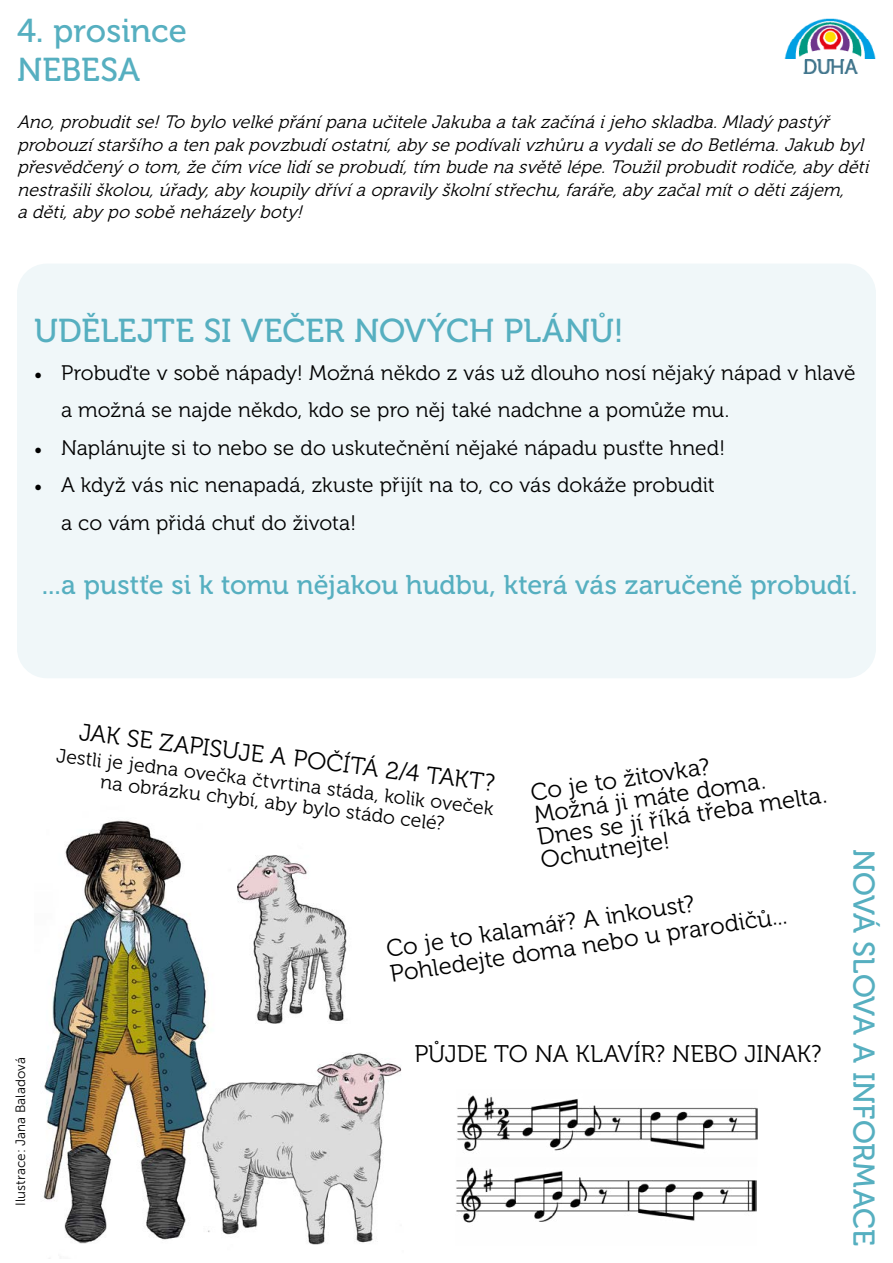
<style>
.page{position:relative;width:893px;height:1263px;background:#fff}
.page>*{position:absolute;margin:0;border:0;box-sizing:border-box;transform-origin:0 0}
.t1{font:33px/39.6px "Museo 500";color:#56afc0}
.t2{font:30px "Museo 500";letter-spacing:-.005em;color:#56afc0}
.t3{font:27px "Museo 500";color:#56afc0}
.t4{font:24px/22.4px "Museo 300";letter-spacing:-.005em;color:#000}
.t5{font:21px/37.5px "Museo 300";color:#000}
.t6{font:19.5px/21px "Museo 300";color:#000;text-align:center}
.t7{font:italic 18px/22.5px "Museo 300";color:#000}
.t8{font:13.5px "Museo Sans 300";color:#000}
.s1{font-family:"Minion Pro"}
</style>
<div class="page">
<div style="left:17px;top:264px;width:859px;height:414px;background:#f0f7f9;border-radius:30px"></div>
<img style="left:784px;top:19px;width:92px;height:55px">
<img style="left:237px;top:855px;width:110px;height:169px">
<img style="left:225px;top:1053px;width:177px;height:192px">
<img style="left:43px;top:820px;width:182px;height:439px">
<img style="left:457px;top:1095px;width:300px;height:56px">
<img style="left:456px;top:1167px;width:300px;height:56px">
<h1 class="t1" style="left:17px;top:11px;width:171px">4. prosince<br>NEBESA</h1>
<p class="t7" style="left:17px;top:111px;width:858px">Ano,probuditse!To bylo velké přánípana učitele Jakuba a takzačíná ij eho skladba.Mladý pastýř probouzístaršího a ten pakpovzbudíostatní,aby se podívalivzhůru a vydalise do Betléma.Jakub byl přesvědčený o tom,že čím více lidíse probudí,tím bude na světě lépe.Toužilprobuditrodiče,aby děti nestrašiliškolou,úřady,aby koupily dřívía opravily školnístřechu,faráře,aby začalmíto dětizáj em,<br>a děti,aby po sobě neházely boty!</p>
<h1 class="t1" style="left:34px;top:311px;width:591px">UDĚLEJTE SI VEČER NOVÝCH PLÁNŮ!</h1>
<p class="t5" style="left:61px;top:354px;width:796px;text-indent:-27px"><span class="s1">•</span> Probuďte v sobě nápady! Možná někdo z vás už dlouho nosí nějaký nápad v hlavě a možná se najde někdo, kdo se pro něj také nadchne a pomůže mu.</p>
<p class="t5" style="left:34px;top:429px;width:693px"><span class="s1">•</span> Naplánujte si to nebo se do uskutečnění nějaké nápadu pusťte hned!</p>
<p class="t5" style="left:61px;top:466px;width:655px;text-indent:-27px"><span class="s1">•</span> A když vás nic nenapadá, zkuste přijít na to, co vás dokáže probudit a co vám přidá chuť do života!</p>
<h3 class="t3" style="left:42px;top:570px;width:817px">...a pustťe si k tomu nějakou hudbu, která vás zaručeně probudí.</h3>
<p class="t8" style="left:13px;top:1205px;width:150px;rotate:-90deg">Ilustrace: Jana Baladová</p>
<h3 class="t4" style="left:81px;top:721px;width:420px;rotate:7deg">JAK SE ZAPISUJE A POČÍTÁ 2/4 TAKT?</h3>
<p class="t6" style="left:58px;top:745px;width:441px;rotate:7deg">Jestli je jedna ovečka čtvrtina stáda, kolik oveček na obrázku chybí, aby bylo stádo celé?</p>
<h3 class="t4" style="left:529px;top:783px;width:294px;rotate:-9deg">Co je to žitovka?<br>Možná ji máte doma.<br>Dnes se jí říká třeba melta.<br>Ochutnejte!</h3>
<h3 class="t4" style="left:385px;top:938px;width:402px;line-height:26px;rotate:-9deg">Co je to kalamář? A inkoust?<br>Pohledejte doma nebo u prarodičů...</h3>
<h3 class="t4" style="left:414px;top:1043px;width:409px">PŮJDE TO NA KLAVÍR? NEBO JINAK?</h3>
<h2 class="t2" style="left:880px;top:849px;width:398px;rotate:90deg">NOVÁ SLOVA A INFORMACE</h2>
</div>
